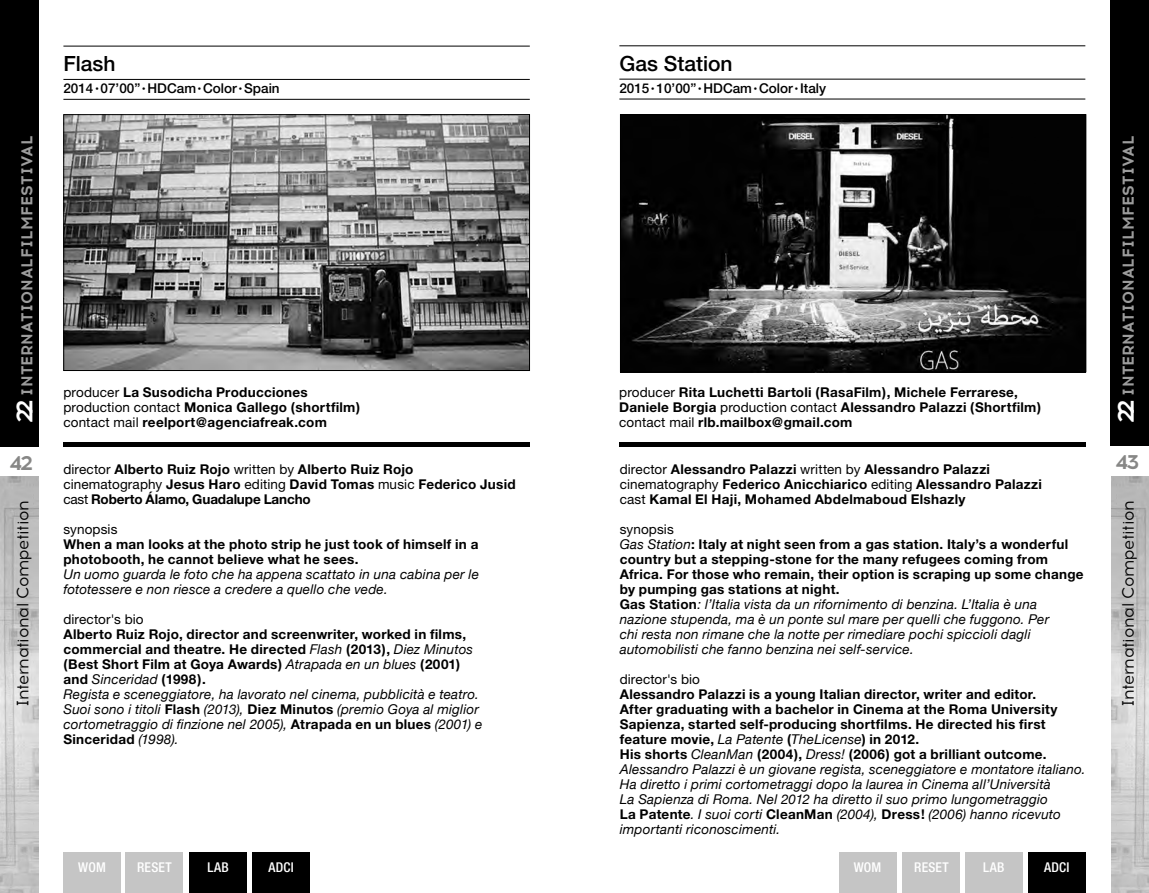
<style>
.page{position:relative;width:1149px;height:893px;background:#fff}
.page>*{position:absolute;margin:0;border:0;box-sizing:border-box;transform-origin:0 0}
.t1{font:500 21px "Helvetica Neue";color:#000}
.t2{font:700 20.25px "Acrom";color:#878786}
.t3{font:16.5px "Acrom";letter-spacing:-.025em;color:#000}
.t4{font:700 15.75px "Acrom";letter-spacing:.01em;color:#9c9c9c}
.t5{font:italic 13.5px/15px "Helvetica Neue";letter-spacing:.015em;color:#000}
.t6{font:700 13.5px/15px "Helvetica Neue";letter-spacing:.02em;color:#000}
.t7{font:500 13.5px "Helvetica Neue";color:#000}
.t8{font:13.5px "Helvetica Neue";letter-spacing:.01em;color:#000}
.t9{font:500 condensed 13.5px "Helvetica Neue";letter-spacing:.02em;color:#fff}
.s1{font-size:22.5px;color:#fff}
.s2{font-weight:400}
.s3{font-style:normal}
.s4{font-weight:700;font-style:normal}
</style>
<div class="page">
<div style="left:0;top:0;width:38px;height:446px;background:#000"></div>
<div style="left:1110px;top:0;width:38px;height:446px;background:#000"></div>
<img style="left:0;top:476px;width:38px;height:417px">
<img style="left:1111px;top:477px;width:37px;height:416px">
<div style="left:63px;top:442px;width:466px;height:5px;background:#000"></div>
<div style="left:619px;top:442px;width:466px;height:5px;background:#000"></div>
<hr style="left:619px;top:46px;width:465px;height:1px;background:#000">
<hr style="left:619px;top:79px;width:465px;height:1px;background:#000">
<hr style="left:619px;top:99px;width:465px;height:1px;background:#000">
<img style="left:622px;top:116px;width:461px;height:254px">
<div style="left:620px;top:114px;width:465px;height:258px;border:1px solid #000"></div>
<div style="left:838px;top:853px;width:57px;height:40px;background:#c5c5c5"></div>
<div style="left:902px;top:853px;width:57px;height:40px;background:#c5c5c5"></div>
<div style="left:964px;top:853px;width:57px;height:40px;background:#c5c5c5"></div>
<div style="left:1027px;top:853px;width:57px;height:40px;background:#000"></div>
<img style="left:65px;top:116px;width:462px;height:253px">
<div style="left:63px;top:114px;width:466px;height:257px;border:1px solid #000"></div>
<hr style="left:63px;top:46px;width:466px;height:1px;background:#000">
<hr style="left:63px;top:79px;width:466px;height:1px;background:#000">
<hr style="left:63px;top:99px;width:466px;height:1px;background:#000">
<div style="left:63px;top:853px;width:57px;height:40px;background:#c5c5c5"></div>
<div style="left:126px;top:853px;width:57px;height:40px;background:#c5c5c5"></div>
<div style="left:252px;top:853px;width:58px;height:40px;background:#000"></div>
<div style="left:189px;top:853px;width:58px;height:40px;background:#000"></div>
<p class="t4" style="left:16px;top:423px;width:288px;rotate:-90deg"><span class="s1">22</span> INTERNATIONALFILMFESTIVAL</p>
<h1 class="t1" style="left:63px;top:51px;width:54px">Flash</h1>
<p class="t7" style="left:63px;top:81px;width:218px">2014 <sup>•</sup> 07’00” <sup>•</sup> HDCam <sup>•</sup> Color <sup>•</sup> Spain</p>
<p class="t6" style="left:63px;top:384px;width:298px"><span class="s2">producer</span> La Susodicha Producciones <span class="s2">production contact</span> Monica Gallego (shortfilm) <span class="s2">contact mail</span> reelport@agenciafreak.com</p>
<h1 class="t1" style="left:619px;top:51px;width:115px">Gas Station</h1>
<p class="t7" style="left:619px;top:80px;width:208px">2015 <sup>•</sup> 10’00” <sup>•</sup> HDCam <sup>•</sup> Color <sup>•</sup> Italy</p>
<p class="t6" style="left:619px;top:384px;width:423px"><span class="s2">producer</span> Rita Luchetti Bartoli (RasaFilm), Michele Ferrarese,<br>Daniele Borgia <span class="s2">production contact</span> Alessandro Palazzi (Shortfilm) <span class="s2">contact mail</span> rlb.mailbox@gmail.com</p>
<p class="t4" style="left:1116px;top:423px;width:288px;rotate:-90deg"><span class="s1">22</span> INTERNATIONALFILMFESTIVAL</p>
<h2 class="t2" style="left:9px;top:449px;width:25px">42</h2>
<h2 class="t2" style="left:1115px;top:448px;width:25px">43</h2>
<p class="t6" style="left:619px;top:461px;width:423px"><span class="s2">director</span> Alessandro Palazzi <span class="s2">written by</span> Alessandro Palazzi <span class="s2">cinematography</span> Federico Anicchiarico <span class="s2">editing</span> Alessandro Palazzi <span class="s2">cast</span> Kamal El Haji, Mohamed Abdelmaboud Elshazly</p>
<p class="t5" style="left:619px;top:522px;width:465px"><span class="s3">synopsis<br></span>Gas Station<span class="s4">: Italy at night seen from a gas station. Italy’s a wonderful country but a stepping-stone for the many refugees coming from Africa. For those who remain, their option is scraping up some change by pumping gas stations at night.<br>Gas Station</span>: l’Italia vista da un rifornimento di benzina. L’Italia è una nazione stupenda, ma è un ponte sul mare per quelli che fuggono. Per<br>chi resta non rimane che la notte per rimediare pochi spiccioli dagli automobilisti che fanno benzina nei self-service.</p>
<p class="t8" style="left:619px;top:671px;width:82px">director's bio</p>
<p class="t5" style="left:619px;top:687px;width:467px"><span class="s4">Alessandro Palazzi is a young Italian director, writer and editor.<br>After graduating with a bachelor in Cinema at the Roma University Sapienza, started self-producing shortfilms. He directed his first feature movie,</span> La Patente <span class="s4">(</span>TheLicense<span class="s4">) in 2012.<br>His shorts</span> CleanMan <span class="s4">(2004),</span> Dress! <span class="s4">(2006) got a brilliant outcome.<br></span>Alessandro Palazzi è un giovane regista, sceneggiatore e montatore italiano.<br>Ha diretto i primi cortometraggi dopo la laurea in Cinema all’Università<br>La Sapienza di Roma. Nel 2012 ha diretto il suo primo lungometraggio<br><span class="s4">La Patente</span>. I suoi corti <span class="s4">CleanMan</span> (2004), <span class="s4">Dress!</span> (2006) hanno ricevuto importanti riconoscimenti.</p>
<p class="t6" style="left:63px;top:461px;width:453px"><span class="s2">director</span> Alberto Ruiz Rojo <span class="s2">written by</span> Alberto Ruiz Rojo <span class="s2">cinematography</span> Jesus Haro <span class="s2">editing</span> David Tomas <span class="s2">music</span> Federico Jusid <span class="s2">cast</span> Roberto Álamo, Guadalupe Lancho</p>
<p class="t8" style="left:63px;top:521px;width:55px">synopsis</p>
<p class="t6" style="left:63px;top:536px;width:416px">When a man looks at the photo strip he just took of himself in a photobooth, he cannot believe what he sees.</p>
<p class="t5" style="left:63px;top:567px;width:417px">Un uomo guarda le foto che ha appena scattato in una cabina per le fototessere e non riesce a credere a quello che vede.</p>
<p class="t8" style="left:63px;top:611px;width:82px">director's bio</p>
<p class="t5" style="left:63px;top:627px;width:420px"><span class="s4">Alberto Ruiz Rojo, director and screenwriter, worked in films, commercial and theatre. He directed</span> Flash <span class="s4">(2013),</span> Diez Minutos <span class="s4">(Best Short Film at Goya Awards)</span> Atrapada en un blues <span class="s4">(2001) and</span> Sinceridad <span class="s4">(1998).<br></span>Regista e sceneggiatore, ha lavorato nel cinema, pubblicità e teatro.<br>Suoi sono i titoli <span class="s4">Flash</span> (2013), <span class="s4">Diez Minutos</span> (premio Goya al miglior cortometraggio di finzione nel 2005), <span class="s4">Atrapada en un blues</span> (2001) e <span class="s4">Sinceridad</span> (1998).</p>
<p class="t3" style="left:12px;top:707px;width:208px;rotate:-90deg">International Competition</p>
<p class="t3" style="left:1116px;top:707px;width:208px;rotate:-90deg">International Competition</p>
<p class="t9" style="left:78px;top:859px;width:29px">WOM</p>
<p class="t9" style="left:137px;top:859px;width:36px">RESET</p>
<p class="t9" style="left:207px;top:859px;width:23px">LAB</p>
<p class="t9" style="left:268px;top:859px;width:27px">ADCI</p>
<p class="t9" style="left:853px;top:859px;width:29px">WOM</p>
<p class="t9" style="left:913px;top:859px;width:36px">RESET</p>
<p class="t9" style="left:982px;top:859px;width:23px">LAB</p>
<p class="t9" style="left:1043px;top:859px;width:27px">ADCI</p>
</div>
